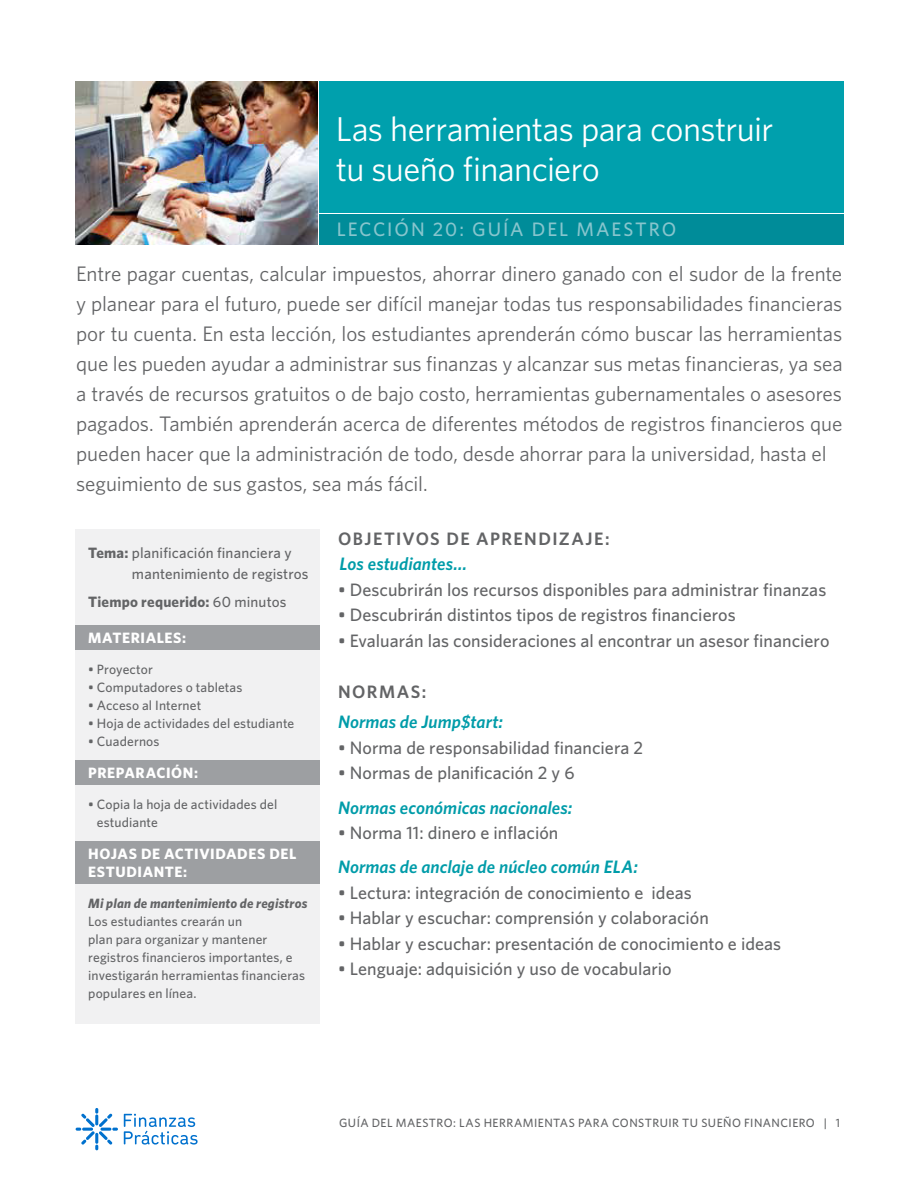
<style>
.page{position:relative;width:918px;height:1188px;background:#fff}
.page>*{position:absolute;margin:0;border:0;box-sizing:border-box;transform-origin:0 0}
.t1{font:34.5px/40.5px "Whitney";letter-spacing:-.02em;color:#fff}
.t2{font:21px/30px "Whitney";letter-spacing:-.005em;color:#636466}
.t3{font:500 19.5px "Whitney";letter-spacing:.1em;color:#87c5cd}
.t4{font:500 18px "Whitney";color:#636466}
.t5{font:italic 600 18px "Whitney";letter-spacing:.005em;color:#009ca9}
.t6{font:600 18px "Whitney";letter-spacing:.08em;color:#636466}
.t7{font:700 15px/18px "Whitney";letter-spacing:.04em;color:#fff}
.t8{font:500 15px/21px "Whitney";letter-spacing:.01em;color:#636466}
.t9{font:700 15px "Whitney";letter-spacing:.015em;color:#636466}
.t10{font:500 13.5px/18px "Whitney";letter-spacing:.01em;color:#636466}
.t11{font:italic 700 13.5px "Whitney";letter-spacing:.01em;color:#636466}
.t12{font:500 12px "Whitney";letter-spacing:.04em;color:#636466}
.s1{font-weight:700}
.s2{font-weight:500}
</style>
<div class="page">
<img style="left:75px;top:81px;width:242px;height:163px">
<div style="left:319px;top:81px;width:524px;height:131px;background:#00a0ad"></div>
<div style="left:319px;top:214px;width:524px;height:30px;background:#008c99"></div>
<div style="left:75px;top:529px;width:245px;height:495px;background:#f1f1f2"></div>
<div style="left:75px;top:625px;width:245px;height:24px;background:#9d9fa2"></div>
<div style="left:75px;top:760px;width:245px;height:25px;background:#9d9fa2"></div>
<div style="left:75px;top:841px;width:245px;height:43px;background:#9d9fa2"></div>
<svg style="left:76px;top:1108px;width:42px;height:42px"></svg>
<svg style="left:124px;top:1114px;width:74px;height:31px"></svg>
<h1 class="t1" style="left:336px;top:108px;width:439px">Las herramientas para construir tu sueño financiero</h1>
<p class="t3" style="left:337px;top:217px;width:341px">LECCIÓN 20: GUÍA DEL MAESTRO</p>
<p class="t2" style="left:76px;top:258px;width:768px">Entre pagar cuentas, calcular impuestos, ahorrar dinero ganado con el sudor de la frente y planear para el futuro, puede ser difícil manejar todas tus responsabilidades financieras por tu cuenta. En esta lección, los estudiantes aprenderán cómo buscar las herramientas que les pueden ayudar a administrar sus finanzas y alcanzar sus metas financieras, ya sea a través de recursos gratuitos o de bajo costo, herramientas gubernamentales o asesores pagados. También aprenderán acerca de diferentes métodos de registros financieros que pueden hacer que la administración de todo, desde ahorrar para la universidad, hasta el seguimiento de sus gastos, sea más fácil.</p>
<p class="t6" style="left:338px;top:526px;width:273px">OBJETIVOS DE APRENDIZAJE:</p>
<p class="t5" style="left:340px;top:552px;width:129px">Los estudiantes…</p>
<p class="t4" style="left:338px;top:577px;width:490px">• Descubrirán los recursos disponibles para administrar finanzas</p>
<p class="t4" style="left:338px;top:603px;width:399px">• Descubrirán distintos tipos de registros financieros</p>
<p class="t4" style="left:338px;top:628px;width:493px">• Evaluarán las consideraciones al encontrar un asesor financiero</p>
<p class="t6" style="left:338px;top:679px;width:90px">NORMAS:</p>
<p class="t5" style="left:338px;top:710px;width:166px">Normas de Jump$tart:</p>
<p class="t4" style="left:338px;top:736px;width:307px">• Norma de responsabilidad financiera 2</p>
<p class="t4" style="left:338px;top:761px;width:238px">• Normas de planificación 2 y 6</p>
<p class="t5" style="left:338px;top:795px;width:236px">Normas económicas nacionales:</p>
<p class="t4" style="left:338px;top:821px;width:222px">• Norma 11: dinero e inflación</p>
<p class="t5" style="left:338px;top:855px;width:301px">Normas de anclaje de núcleo común ELA:</p>
<p class="t4" style="left:338px;top:881px;width:355px">• Lectura: integración de conocimiento e ideas</p>
<p class="t4" style="left:338px;top:906px;width:372px">• Hablar y escuchar: comprensión y colaboración</p>
<p class="t4" style="left:338px;top:932px;width:445px">• Hablar y escuchar: presentación de conocimiento e ideas</p>
<p class="t4" style="left:338px;top:957px;width:335px">• Lenguaje: adquisición y uso de vocabulario</p>
<p class="t8" style="left:132px;top:542px;width:178px;text-indent:-44px"><span class="s1">Tema:</span> planificación financiera y mantenimiento de registros</p>
<p class="t9" style="left:88px;top:592px;width:200px">Tiempo requerido: <span class="s2">60 minutos</span></p>
<p class="t7" style="left:88px;top:628px;width:100px">MATERIALES:</p>
<p class="t10" style="left:88px;top:660px;width:66px">• Proyector</p>
<p class="t10" style="left:88px;top:678px;width:156px">• Computadores o tabletas</p>
<p class="t10" style="left:88px;top:696px;width:115px">• Acceso al Internet</p>
<p class="t10" style="left:88px;top:714px;width:208px">• Hoja de actividades del estudiante</p>
<p class="t10" style="left:88px;top:732px;width:73px">• Cuadernos</p>
<p class="t7" style="left:88px;top:763px;width:111px">PREPARACIÓN:</p>
<p class="t10" style="left:97px;top:795px;width:182px;text-indent:-9px">• Copia la hoja de actividades del estudiante</p>
<p class="t7" style="left:88px;top:844px;width:210px">HOJAS DE ACTIVIDADES DEL<br>ESTUDIANTE:</p>
<p class="t11" style="left:88px;top:895px;width:221px">Mi plan de mantenimiento de registros</p>
<p class="t10" style="left:88px;top:912px;width:218px">Los estudiantes crearán un<br>plan para organizar y mantener registros financieros importantes, e investigarán herramientas financieras populares en línea.</p>
<p class="t12" style="left:339px;top:1115px;width:503px">GUÍA DEL MAESTRO: LAS HERRAMIENTAS PARA CONSTRUIR TU SUEÑO FINANCIERO | 1</p>
</div>
